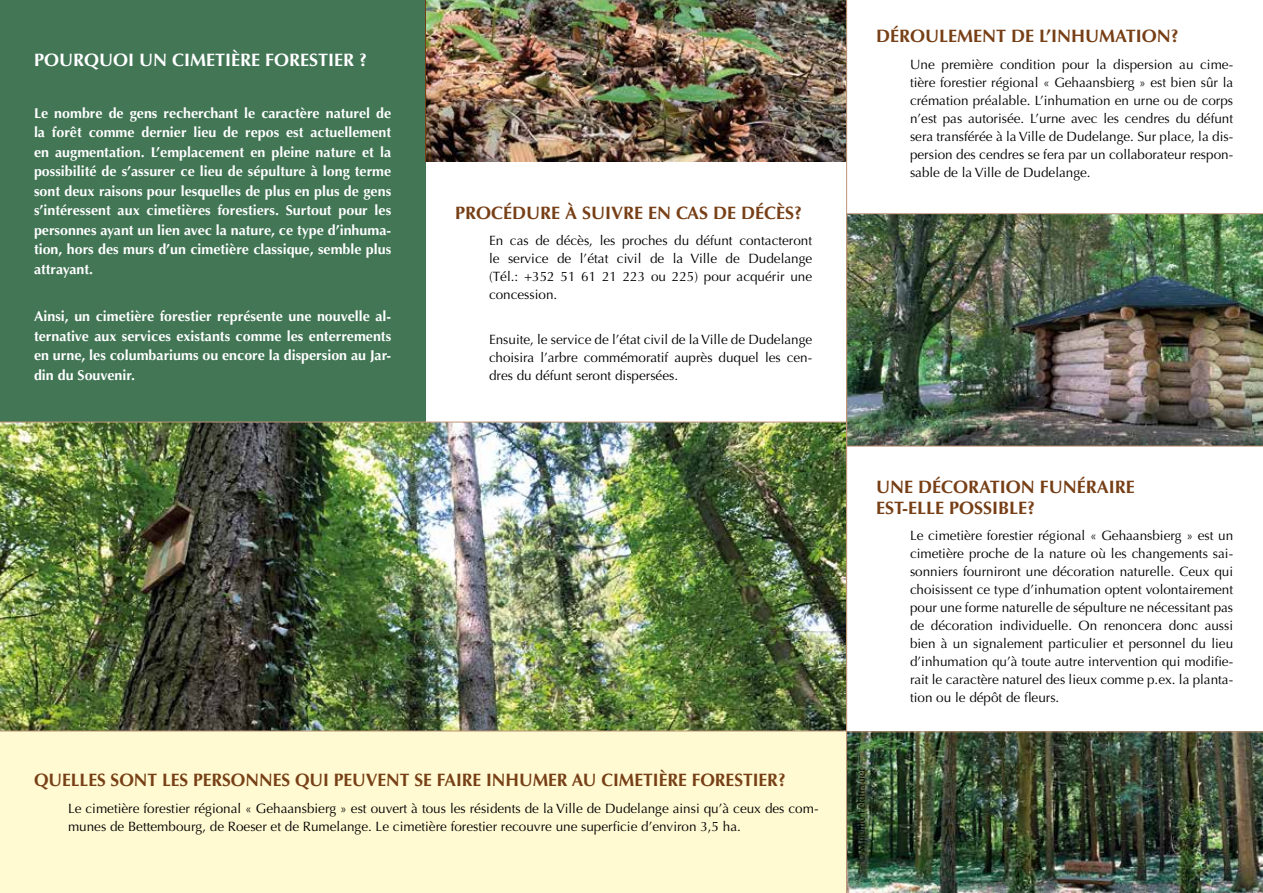
<style>
.page{position:relative;width:1263px;height:893px;background:#fff}
.page>*{position:absolute;margin:0;border:0;box-sizing:border-box;transform-origin:0 0}
.t1{font:700 18px/21px "Optima";color:#773f16}
.t2{font:700 18px "Optima";color:#fff}
.t3{font:700 14.25px/19.5px "Optima";color:#fff;text-align:justify}
.t4{font:13.5px/18px "Optima";color:#000;text-align:justify}
.t5{font:10.5px "Optima";color:#000}
</style>
<div class="page">
<img style="left:847px;top:213px;width:416px;height:234px">
<div style="left:0;top:0;width:425px;height:476px;background:#427655"></div>
<img style="left:847px;top:731px;width:416px;height:162px">
<div style="left:0;top:732px;width:846px;height:161px;background:#fffad2"></div>
<img style="left:426px;top:0;width:420px;height:162px">
<img style="left:0;top:421px;width:846px;height:311px">
<hr style="left:846px;top:0;width:1px;height:893px;background:#bd9577">
<h1 class="t2" style="left:34px;top:49px;width:334px">POURQUOI UN CIMETIÈRE FORESTIER ?</h1>
<p class="t3" style="left:34px;top:103px;width:359px">Le nombre de gens recherchant le caractère naturel de la forêt comme dernier lieu de repos est actuellement en augmentation. L’emplacement en pleine nature et la possibilité de s’assurer ce lieu de sépulture à long terme sont deux raisons pour lesquelles de plus en plus de gens s’intéressent aux cimetières forestiers. Surtout pour les personnes ayant un lien avec la nature, ce type d’inhuma&shy;tion, hors des murs d’un cimetière classique, semble plus attrayant.</p>
<p class="t3" style="left:34px;top:307px;width:359px">Ainsi, un cimetière forestier représente une nouvelle al&shy;ternative aux services existants comme les enterrements en urne, les columbariums ou encore la dispersion au Jar&shy;din du Souvenir.</p>
<h1 class="t1" style="left:455px;top:202px;width:349px">PROCÉDURE À SUIVRE EN CAS DE DÉCÈS?</h1>
<p class="t4" style="left:489px;top:232px;width:325px">En cas de décès, les proches du défunt contacteront le service de l’état civil de la Ville de Dudelange (Tél.: +352 51 61 21 223 ou 225) pour acquérir une concession.</p>
<p class="t4" style="left:489px;top:330px;width:325px">Ensuite, le service de l’état civil de la Ville de Dudelange choisira l’arbre commémoratif auprès duquel les cen&shy;dres du défunt seront dispersées.</p>
<h1 class="t1" style="left:34px;top:770px;width:753px">QUELLES SONT LES PERSONNES QUI PEUVENT SE FAIRE INHUMER AU CIMETIÈRE FORESTIER?</h1>
<p class="t4" style="left:68px;top:799px;width:752px">Le cimetière forestier régional « Gehaansbierg » est ouvert à tous les résidents de la Ville de Dudelange ainsi qu’à ceux des com&shy;munes de Bettembourg, de Roeser et de Rumelange. Le cimetière forestier recouvre une superficie d’environ 3,5 ha.</p>
<h1 class="t1" style="left:876px;top:26px;width:304px">DÉROULEMENT DE L’INHUMATION?</h1>
<p class="t4" style="left:910px;top:55px;width:325px">Une première condition pour la dispersion au cime&shy;tière forestier régional « Gehaansbierg » est bien sûr la crémation préalable. L’inhumation en urne ou de corps n’est pas autorisée. L’urne avec les cendres du défunt sera transférée à la Ville de Dudelange. Sur place, la dis&shy;persion des cendres se fera par un collaborateur respon&shy;sable de la Ville de Dudelange.</p>
<h1 class="t1" style="left:876px;top:476px;width:260px">UNE DÉCORATION FUNÉRAIRE<br>EST-ELLE POSSIBLE?</h1>
<p class="t4" style="left:910px;top:527px;width:325px">Le cimetière forestier régional « Gehaansbierg » est un cimetière proche de la nature où les changements sai&shy;sonniers fourniront une décoration naturelle. Ceux qui choisissent ce type d’inhumation optent volontairement pour une forme naturelle de sépulture ne nécessitant pas de décoration individuelle. On renoncera donc aussi bien à un signalement particulier et personnel du lieu d’inhumation qu’à toute autre intervention qui modifie&shy;rait le caractère naturel des lieux comme p.ex. la planta&shy;tion ou le dépôt de fleurs.</p>
<p class="t5" style="left:855px;top:862px;width:95px;rotate:-90deg">© Mireille Feldtrauer</p>
</div>
